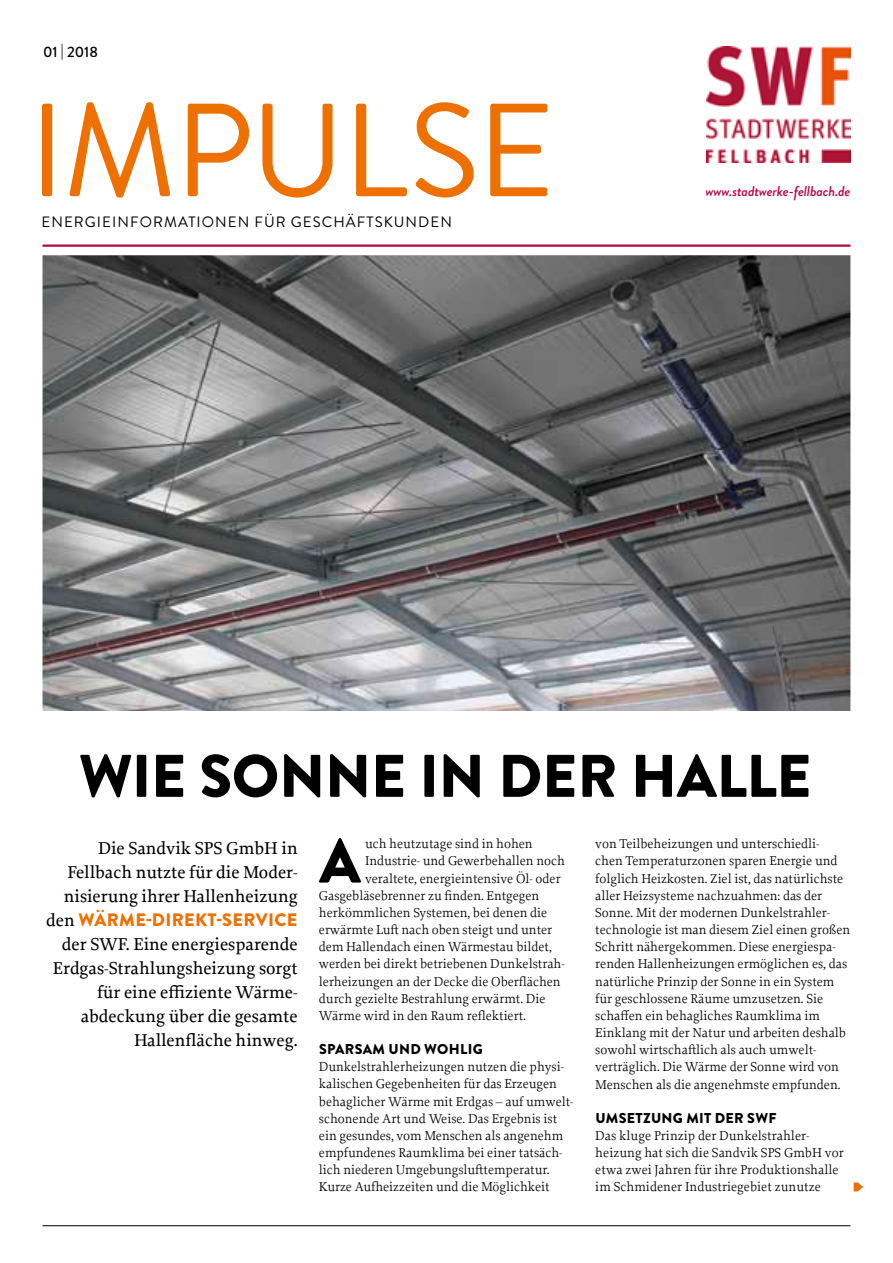
<style>
.page{position:relative;width:893px;height:1263px;background:#fff}
.page>*{position:absolute;margin:0;border:0;box-sizing:border-box;transform-origin:0 0}
.t1{font:132.15px "Brandon Grotesque";letter-spacing:-.02em;color:#ed7000}
.t2{font:900 62.55px "Brandon Grotesque";color:#000}
.t3{font:900 60px "Brandon Grotesque";letter-spacing:-.01em;color:#000}
.t4{font:500 18px/24px "Proforma";color:#000;text-align:justify}
.t5{font:900 18px "Brandon Grotesque";letter-spacing:.02em;color:#ed7000}
.t6{font:15px "Brandon Grotesque";letter-spacing:.07em;color:#000}
.t7{font:500 15px "Brandon Grotesque";color:#000}
.t8{font:900 14.25px "Brandon Grotesque";letter-spacing:.02em;color:#000}
.t9{font:italic 500 14.25px "Brandon Grotesque";letter-spacing:-.01em;color:#b70343}
.t10{font:13.5px/17.1px "Proforma";color:#000}
.s1{font-family:"Proforma";font-weight:500;color:#000}
</style>
<div class="page">
<hr style="left:43px;top:1225px;width:807px;height:1px;background:#000">
<svg style="left:854px;top:1182px;width:9px;height:9px"></svg>
<img style="left:706px;top:47px;width:144px;height:115px">
<hr style="left:43px;top:244px;width:807px;height:3px;background:#b70343">
<img style="left:43px;top:255px;width:807px;height:456px">
<p class="t7" style="left:43px;top:42px;width:57px">01 | 2018</p>
<h1 class="t1" style="left:28px;top:60px;width:528px">IMPULSE</h1>
<p class="t6" style="left:41px;top:212px;width:412px">ENERGIEINFORMATIONEN FÜR GESCHÄFTSKUNDEN</p>
<p class="t9" style="left:706px;top:181px;width:146px">www.stadtwerke-fellbach.de</p>
<h3 class="t3" style="left:79px;top:734px;width:734px">WIE SONNE IN DER HALLE</h3>
<h3 class="t4" style="left:64px;top:836px;width:235px;text-indent:34px">Die Sandvik SPS GmbH in Fellbach nutzte für die Moder&shy;nisierung ihrer Hallenheizung</h3>
<h3 class="t5" style="left:46px;top:907px;width:253px"><span class="s1">den</span> WÄRME-DIREKT-SERVICE</h3>
<h3 class="t4" style="left:53px;top:932px;width:246px;text-align:right">der SWF. Eine energiesparende<br>Erdgas-Strahlungsheizung sorgt für eine effiziente Wärme&shy;abdeckung über die gesamte<br>Hallenfläche hinweg.</h3>
<h2 class="t2" style="left:319px;top:817px;width:43px">A</h2>
<p class="t10" style="left:365px;top:835px;width:169px">uch heutzutage sind in hohen</p>
<p class="t10" style="left:365px;top:852px;width:201px">Industrie- und Gewerbehallen noch</p>
<p class="t10" style="left:365px;top:869px;width:197px">veraltete, energieintensive Öl- oder</p>
<p class="t10" style="left:319px;top:886px;width:222px">Gasgebläsebrenner zu finden. Entgegen</p>
<p class="t10" style="left:319px;top:904px;width:230px">herkömmlichen Systemen, bei denen die</p>
<p class="t10" style="left:319px;top:921px;width:235px">erwärmte Luft nach oben steigt und unter</p>
<p class="t10" style="left:319px;top:938px;width:234px">dem Hallendach einen Wärmestau bildet,</p>
<p class="t10" style="left:319px;top:955px;width:247px">werden bei direkt betriebenen Dunkelstrah-</p>
<p class="t10" style="left:319px;top:972px;width:243px">lerheizungen an der Decke die Oberflächen</p>
<p class="t10" style="left:319px;top:989px;width:228px">durch gezielte Bestrahlung erwärmt. Die</p>
<p class="t10" style="left:319px;top:1007px;width:208px">Wärme wird in den Raum reflektiert.</p>
<p class="t8" style="left:319px;top:1039px;width:165px">SPARSAM UND WOHLIG</p>
<p class="t10" style="left:319px;top:1058px;width:256px">Dunkelstrahlerheizungen nutzen die physi&shy;kalischen Gegebenheiten für das Erzeugen behaglicher Wärme mit Erdgas – auf umwelt&shy;schonende Art und Weise. Das Ergebnis ist ein gesundes, vom Menschen als angenehm empfundenes Raumklima bei einer tatsäch&shy;lich niederen Umgebungslufttemperatur.<br>Kurze Aufheizzeiten und die Möglichkeit</p>
<p class="t10" style="left:595px;top:835px;width:256px">von Teilbeheizungen und unterschiedli&shy;chen Temperaturzonen sparen Energie und folglich Heizkosten. Ziel ist, das natürlichste aller Heizsysteme nachzuahmen: das der Sonne. Mit der modernen Dunkelstrahler&shy;technologie ist man diesem Ziel einen großen Schritt nähergekommen. Diese energiespa&shy;renden Hallenheizungen ermöglichen es, das natürliche Prinzip der Sonne in ein System für geschlossene Räume umzusetzen. Sie schaffen ein behagliches Raumklima im Einklang mit der Natur und arbeiten deshalb sowohl wirtschaftlich als auch umwelt&shy;verträglich. Die Wärme der Sonne wird von Menschen als die angenehmste empfunden.</p>
<p class="t8" style="left:595px;top:1108px;width:182px">UMSETZUNG MIT DER SWF</p>
<p class="t10" style="left:595px;top:1127px;width:250px">Das kluge Prinzip der Dunkelstrahler&shy;heizung hat sich die Sandvik SPS GmbH vor etwa zwei Jahren für ihre Produktionshalle im Schmidener Industriegebiet zunutze</p>
</div>
